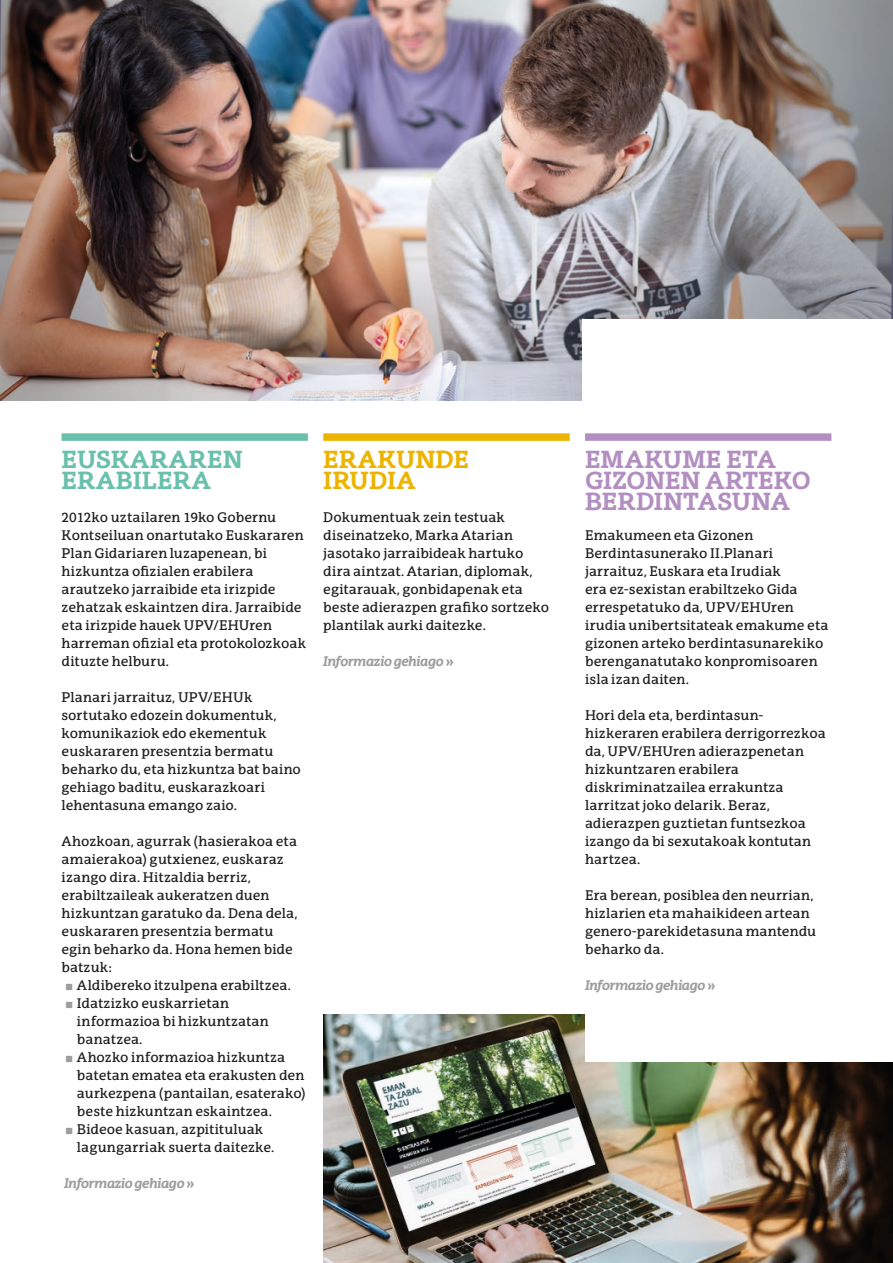
<style>
.page{position:relative;width:893px;height:1263px;background:#fff}
.page>*{position:absolute;margin:0;border:0;box-sizing:border-box;transform-origin:0 0}
.t1{font:700 24px/21px "EHU Serif";letter-spacing:-.015em;color:#b28ec1}
.t2{font:700 24px/21px "EHU Serif";color:#69c0ac}
.t3{font:700 24px/21px "EHU Serif";color:#ecb400}
.t4{font:13.5px/18px "EHU Serif";letter-spacing:.005em;color:#1d1d1b}
.t5{font:italic 700 13.5px "EHU Serif";letter-spacing:-.05em;color:#9d9d9d}
.s1{font-style:normal}
</style>
<div class="page">
<img style="left:323px;top:1015px;width:570px;height:248px">
<div style="left:585px;top:958px;width:308px;height:104px;background:#fff"></div>
<img style="left:0;top:0;width:892px;height:400px">
<div style="left:583px;top:319px;width:310px;height:149px;background:#fff"></div>
<div style="left:62px;top:433px;width:246px;height:8px;background:#69c0ac"></div>
<div style="left:323px;top:433px;width:247px;height:8px;background:#ecb400"></div>
<div style="left:585px;top:433px;width:246px;height:8px;background:#b28ec1"></div>
<h1 class="t2" style="left:62px;top:448px;width:182px">EUSKARAREN<br>ERABILERA</h1>
<p class="t4" style="left:62px;top:508px;width:246px">2012ko uztailaren 19ko Gobernu<br>Kontseiluan onartutako Euskararen<br>Plan Gidariaren luzapenean, bi hizkuntza ofizialen erabilera arautzeko jarraibide eta irizpide zehatzak eskaintzen dira. Jarraibide eta irizpide hauek UPV/EHUren harreman ofizial eta protokolozkoak dituzte helburu.</p>
<p class="t4" style="left:62px;top:688px;width:241px">Planari jarraituz, UPV/EHUk sortutako edozein dokumentuk, komunikaziok edo ekementuk euskararen presentzia bermatu beharko du, eta hizkuntza bat baino gehiago baditu, euskarazkoari lehentasuna emango zaio.</p>
<p class="t4" style="left:62px;top:832px;width:237px">Ahozkoan, agurrak (hasierakoa eta amaierakoa) gutxienez, euskaraz izango dira. Hitzaldia berriz, erabiltzaileak aukeratzen duen hizkuntzan garatuko da. Dena dela, euskararen presentzia bermatu egin beharko da. Hona hemen bide batzuk:</p>
<p class="t4" style="left:77px;top:976px;width:230px">Aldibereko itzulpena erabiltzea.<br>Idatzizko euskarrietan informazioa bi hizkuntzatan banatzea.<br>Ahozko informazioa hizkuntza batetan ematea eta erakusten den aurkezpena (pantailan, esaterako) beste hizkuntzan eskaintzea.<br>Bideoe kasuan, azpitituluak lagungarriak suerta daitezke.</p>
<p class="t5" style="left:64px;top:1175px;width:132px">Informazio gehiago <span class="s1">»</span></p>
<h1 class="t3" style="left:323px;top:448px;width:148px">ERAKUNDE<br>IRUDIA</h1>
<p class="t4" style="left:323px;top:508px;width:227px">Dokumentuak zein testuak diseinatzeko, Marka Atarian jasotako jarraibideak hartuko dira aintzat. Atarian, diplomak, egitarauak, gonbidapenak eta beste adierazpen grafiko sortzeko plantilak aurki daitezke.</p>
<p class="t5" style="left:323px;top:653px;width:132px">Informazio gehiago <span class="s1">»</span></p>
<h1 class="t1" style="left:585px;top:448px;width:227px">EMAKUME ETA<br>GIZONEN ARTEKO<br>BERDINTASUNA</h1>
<p class="t4" style="left:585px;top:526px;width:245px">Emakumeen eta Gizonen<br>Berdintasunerako II.Planari jarraituz, Euskara eta Irudiak<br>era ez-sexistan erabiltzeko Gida errespetatuko da, UPV/EHUren irudia unibertsitateak emakume eta gizonen arteko berdintasunarekiko berenganatutako konpromisoaren isla izan daiten.</p>
<p class="t4" style="left:585px;top:706px;width:242px">Hori dela eta, berdintasun&shy;hizkeraren erabilera derrigorrezkoa da, UPV/EHUren adierazpenetan hizkuntzaren erabilera diskriminatzailea errakuntza larritzat joko delarik. Beraz, adierazpen guztietan funtsezkoa izango da bi sexutakoak kontutan hartzea.</p>
<p class="t4" style="left:585px;top:886px;width:232px">Era berean, posiblea den neurrian, hizlarien eta mahaikideen artean genero-parekidetasuna mantendu beharko da.</p>
<p class="t5" style="left:585px;top:977px;width:132px">Informazio gehiago <span class="s1">»</span></p>
</div>
